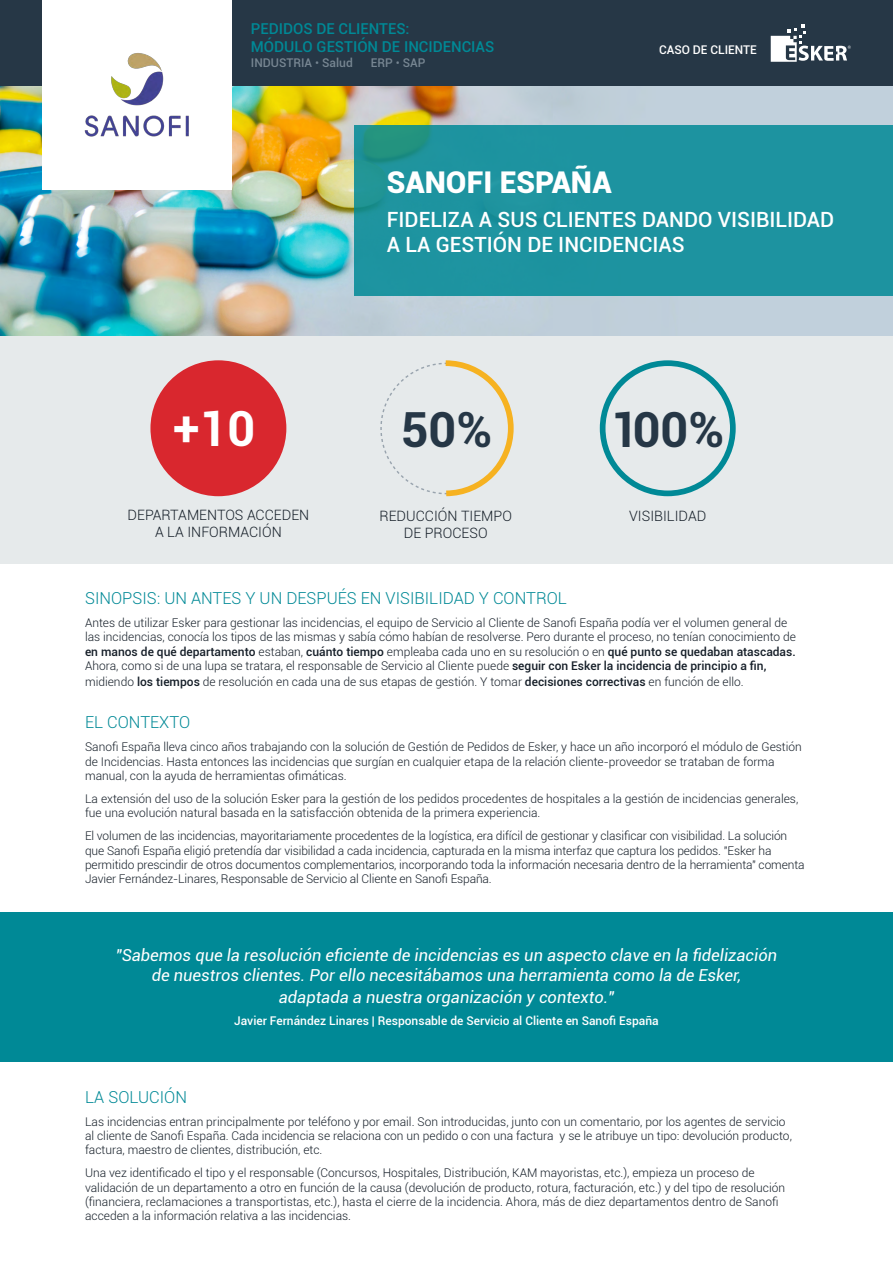
<style>
.page{position:relative;width:893px;height:1263px;background:#fff}
.page>*{position:absolute;margin:0;border:0;box-sizing:border-box;transform-origin:0 0}
.t1{font:700 48.45px "Roboto";color:#263746}
.t2{font:700 48.45px "Roboto";color:#fff}
.t3{font:900 30px "Roboto";color:#fff}
.t4{font:500 21px/25.2px "Roboto";color:#fff}
.t5{font:italic 16.5px/19.8px "Roboto";color:#fff;text-align:center}
.t6{font:300 16.5px "Roboto";color:#008996}
.t7{font:500 15px/18px "Roboto";color:#008996}
.t8{font:300 14.25px/17.1px "Roboto";color:#151e28;text-align:center}
.t9{font:300 12px/14.4px "Roboto";color:#151e28}
.t10{font:500 12px "Roboto";color:#fff}
.t11{font:500 12px "Roboto";color:#778692}
.s1{font-weight:400}
.s2{font-weight:500}
</style>
<div class="page">
<div style="left:0;top:335px;width:893px;height:228px;background:#e6eaeb"></div>
<img style="left:0;top:85px;width:893px;height:251px">
<div style="left:354px;top:125px;width:539px;height:170px;background:#1d93a0"></div>
<div style="left:0;top:0;width:893px;height:85px;background:#263746"></div>
<div style="left:43px;top:0;width:189px;height:189px;background:#fff"></div>
<img style="left:84px;top:53px;width:105px;height:83px">
<svg style="left:771px;top:24px;width:80px;height:38px"></svg>
<div style="left:153px;top:363px;width:130px;height:130px;background:#d9272e;border-radius:50%"></div>
<div style="left:150px;top:360px;width:136px;height:136px;border:6px solid #d9272e;border-radius:50%"></div>
<div style="left:600px;top:360px;width:136px;height:136px;border:6px solid #008996;border-radius:50%"></div>
<svg style="left:380px;top:360px;width:134px;height:137px"></svg>
<div style="left:0;top:912px;width:893px;height:150px;background:#008996"></div>
<p class="t7" style="left:251px;top:19px;width:245px">PEDIDOS DE CLIENTES:<br>MÓDULO GESTIÓN DE INCIDENCIAS</p>
<p class="t11" style="left:251px;top:54px;width:103px">INDUSTRIA <span class="s1">•</span> Salud</p>
<p class="t11" style="left:371px;top:54px;width:56px">ERP <span class="s1">•</span> SAP</p>
<p class="t10" style="left:659px;top:41px;width:99px">CASO DE CLIENTE</p>
<h1 class="t2" style="left:173px;top:395px;width:84px">+10</h1>
<p class="t8" style="left:128px;top:506px;width:183px">DEPARTAMENTOS ACCEDEN<br>A LA INFORMACIÓN</p>
<h2 class="t3" style="left:387px;top:161px;width:226px">SANOFI ESPAÑA</h2>
<h3 class="t4" style="left:387px;top:206px;width:449px">FIDELIZA A SUS CLIENTES DANDO VISIBILIDAD<br>A LA GESTIÓN DE INCIDENCIAS</h3>
<h1 class="t1" style="left:401px;top:395px;width:93px">50%</h1>
<p class="t8" style="left:379px;top:507px;width:134px">REDUCCIÓN TIEMPO<br>DE PROCESO</p>
<h1 class="t1" style="left:611px;top:395px;width:115px">100%</h1>
<p class="t8" style="left:629px;top:507px;width:79px">VISIBILIDAD</p>
<h3 class="t6" style="left:85px;top:586px;width:483px">SINOPSIS: UN ANTES Y UN DESPUÉS EN VISIBILIDAD Y CONTROL</h3>
<p class="t9" style="left:85px;top:615px;width:712px">Antes de utilizar Esker para gestionar las incidencias, el equipo de Servicio al Cliente de Sanofi España podía ver el volumen general de las incidencias, conocía los tipos de las mismas y sabía cómo habían de resolverse. Pero durante el proceso, no tenían conocimiento de <span class="s2">en manos de qué departamento</span> estaban, <span class="s2">cuánto tiempo</span> empleaba cada uno en su resolución o en <span class="s2">qué punto se quedaban atascadas.<br></span>Ahora, como si de una lupa se tratara, el responsable de Servicio al Cliente puede <span class="s2">seguir con Esker la incidencia de principio a fin,</span></p>
<p class="t9" style="left:85px;top:674px;width:660px">midiendo <span class="s2">los tiempos</span> de resolución en cada una de sus etapas de gestión. Y tomar <span class="s2">decisiones correctivas</span> en función de ello.</p>
<h3 class="t6" style="left:85px;top:711px;width:107px">EL CONTEXTO</h3>
<p class="t9" style="left:85px;top:739px;width:718px">Sanofi España lleva cinco años trabajando con la solución de Gestión de Pedidos de Esker, y hace un año incorporó el módulo de Gestión de Incidencias. Hasta entonces las incidencias que surgían en cualquier etapa de la relación cliente-proveedor se trataban de forma manual, con la ayuda de herramientas ofimáticas.</p>
<p class="t9" style="left:85px;top:791px;width:715px">La extensión del uso de la solución Esker para la gestión de los pedidos procedentes de hospitales a la gestión de incidencias generales, fue una evolución natural basada en la satisfacción obtenida de la primera experiencia.</p>
<p class="t9" style="left:85px;top:828px;width:721px">El volumen de las incidencias, mayoritariamente procedentes de la logística, era difícil de gestionar y clasificar con visibilidad. La solución que Sanofi España eligió pretendía dar visibilidad a cada incidencia, capturada en la misma interfaz que captura los pedidos. "Esker ha permitido prescindir de otros documentos complementarios, incorporando toda la información necesaria dentro de la herramienta" comenta Javier Fernández-Linares, Responsable de Servicio al Cliente en Sanofi España.</p>
<h3 class="t5" style="left:116px;top:945px;width:663px">"Sabemos que la resolución eficiente de incidencias es un aspecto clave en la fidelización de nuestros clientes. Por ello necesitábamos una herramienta como la de Esker,</h3>
<h3 class="t5" style="left:279px;top:986px;width:337px">adaptada a nuestra organización y contexto."</h3>
<p class="t10" style="left:234px;top:1013px;width:426px">Javier Fernández Linares | Responsable de Servicio al Cliente en Sanofi España</p>
<h3 class="t6" style="left:85px;top:1085px;width:103px">LA SOLUCIÓN</h3>
<p class="t9" style="left:85px;top:1114px;width:708px">Las incidencias entran principalmente por teléfono y por email. Son introducidas, junto con un comentario, por los agentes de servicio al cliente de Sanofi España. Cada incidencia se relaciona con un pedido o con una factura y se le atribuye un tipo: devolución producto, factura, maestro de clientes, distribución, etc.</p>
<p class="t9" style="left:85px;top:1165px;width:702px">Una vez identificado el tipo y el responsable (Concursos, Hospitales, Distribución, KAM mayoristas, etc.), empieza un proceso de validación de un departamento a otro en función de la causa (devolución de producto, rotura, facturación, etc.) y del tipo de resolución (financiera, reclamaciones a transportistas, etc.), hasta el cierre de la incidencia. Ahora, más de diez departamentos dentro de Sanofi acceden a la información relativa a las incidencias.</p>
</div>
